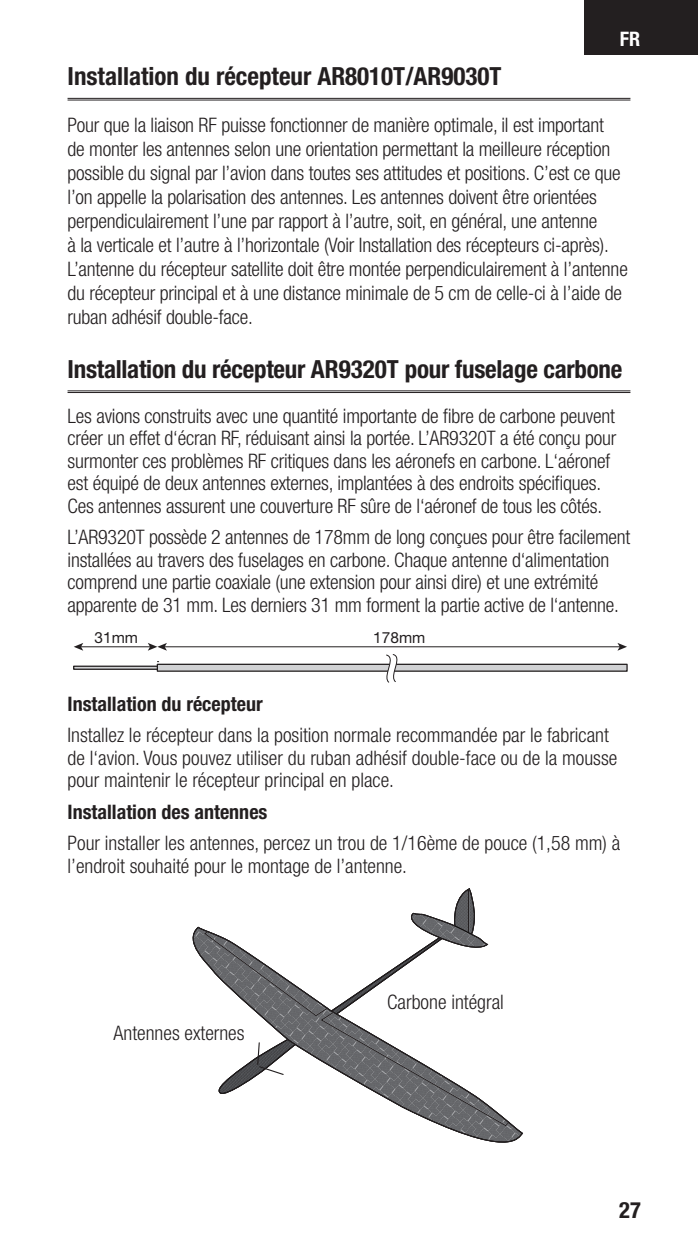
<style>
.page{position:relative;width:698px;height:1260px;background:#fff}
.page>*{position:absolute;margin:0;border:0;box-sizing:border-box;transform-origin:0 0}
.t1{font:700 condensed 25px "Helvetica Neue LT Std";color:#231f20}
.t2{font:700 condensed 22.5px "Helvetica Neue LT Std";color:#231f20}
.t3{font:300 condensed 20px/22.5px "Helvetica Neue LT Std";letter-spacing:-.01em;color:#231f20}
.t4{font:700 condensed 20px "Helvetica Neue LT Std";color:#231f20}
.t5{font:700 condensed 20px "Helvetica Neue LT Std";color:#fff}
.t6{font:15.5px "Helvetica Neue LT Std";color:#231f20}
</style>
<div class="page">
<div style="left:584px;top:0;width:114px;height:55px;background:#231f20"></div>
<hr style="left:68px;top:98px;width:562px;height:1px;background:#231f20">
<hr style="left:68px;top:100px;width:562px;height:1px;background:#231f20">
<hr style="left:68px;top:390px;width:562px;height:1px;background:#231f20">
<hr style="left:68px;top:392px;width:562px;height:1px;background:#231f20">
<div style="left:73px;top:666px;width:471px;height:4px;border:1px solid #231f20"></div>
<hr style="left:80px;top:646px;width:70px;height:1px;background:#231f20">
<svg style="left:74px;top:643px;width:9px;height:8px"></svg>
<hr style="left:164px;top:646px;width:456px;height:1px;background:#231f20">
<svg style="left:148px;top:643px;width:19px;height:8px"></svg>
<svg style="left:617px;top:643px;width:10px;height:8px"></svg>
<div style="left:157px;top:664px;width:470px;height:7px;background:#d1d2d4"></div>
<div style="left:157px;top:664px;width:470px;height:8px;border:1px solid #231f20"></div>
<svg style="left:385px;top:654px;width:12px;height:29px"></svg>
<svg style="left:411px;top:889px;width:64px;height:38px"></svg>
<svg style="left:192px;top:927px;width:331px;height:216px"></svg>
<p class="t5" style="left:619px;top:27px;width:22px">FR</p>
<p class="t1" style="left:68px;top:61px;width:435px">Installation du récepteur AR8010T/AR9030T</p>
<p class="t3" style="left:68px;top:113px;width:561px;line-height:24px">Pour que la liaison RF puisse fonctionner de manière optimale, il est important<br>de monter les antennes selon une orientation permettant la meilleure réception possible du signal par l’avion dans toutes ses attitudes et positions. C’est ce que l’on appelle la polarisation des antennes. Les antennes doivent être orientées perpendiculairement l’une par rapport à l’autre, soit, en général, une antenne<br>à la verticale et l’autre à l’horizontale (Voir Installation des récepteurs ci-après).<br>L’antenne du récepteur satellite doit être montée perpendiculairement à l’antenne du récepteur principal et à une distance minimale de 5 cm de celle-ci à l’aide de ruban adhésif double-face.</p>
<p class="t1" style="left:68px;top:354px;width:556px">Installation du récepteur AR9320T pour fuselage carbone</p>
<p class="t3" style="left:68px;top:404px;width:550px">Les avions construits avec une quantité importante de fibre de carbone peuvent créer un effet d‘écran RF, réduisant ainsi la portée. L’AR9320T a été conçu pour surmonter ces problèmes RF critiques dans les aéronefs en carbone. L‘aéronef est équipé de deux antennes externes, implantées à des endroits spécifiques.<br>Ces antennes assurent une couverture RF sûre de l‘aéronef de tous les côtés.</p>
<p class="t3" style="left:68px;top:526px;width:564px">L’AR9320T possède 2 antennes de 178mm de long conçues pour être facilement installées au travers des fuselages en carbone. Chaque antenne d‘alimentation comprend une partie coaxiale (une extension pour ainsi dire) et une extrémité apparente de 31 mm. Les derniers 31 mm forment la partie active de l‘antenne.</p>
<p class="t6" style="left:95px;top:629px;width:45px">31mm</p>
<p class="t6" style="left:373px;top:629px;width:54px">178mm</p>
<p class="t4" style="left:68px;top:692px;width:196px">Installation du récepteur</p>
<p class="t3" style="left:68px;top:724px;width:551px">Installez le récepteur dans la position normale recommandée par le fabricant de l‘avion. Vous pouvez utiliser du ruban adhésif double-face ou de la mousse pour maintenir le récepteur principal en place.</p>
<p class="t4" style="left:68px;top:800px;width:201px">Installation des antennes</p>
<p class="t3" style="left:68px;top:832px;width:554px">Pour installer les antennes, percez un trou de 1/16ème de pouce (1,58 mm) à l’endroit souhaité pour le montage de l’antenne.</p>
<p class="t6" style="left:194px;top:720px;width:45px">31mm</p>
<p class="t6" style="left:423px;top:720px;width:54px">199mm</p>
<p class="t3" style="left:113px;top:1021px;width:133px">Antennes externes</p>
<p class="t3" style="left:387px;top:990px;width:118px">Carbone intégral</p>
<p class="t2" style="left:619px;top:1196px;width:23px">27</p>
</div>
